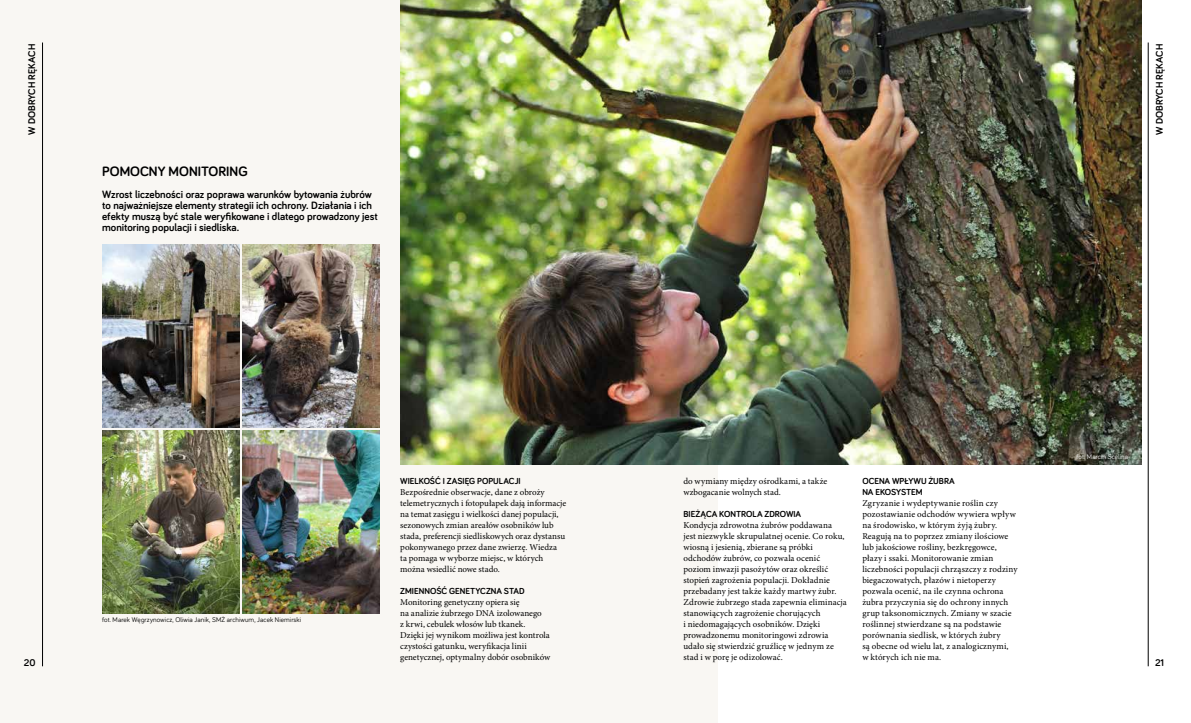
<style>
.page{position:relative;width:1191px;height:723px;background:#fff}
.page>*{position:absolute;margin:0;border:0;box-sizing:border-box;transform-origin:0 0}
.t1{font:700 14px "Bariol";color:#000}
.t2{font:700 11px/11px "Bariol";color:#000}
.t3{font:700 10px "Bariol";letter-spacing:-.005em;color:#000}
.t4{font:9px/11px "Minion Pro";letter-spacing:.005em;color:#000}
.t5{font:700 9px/11px "Bariol";color:#000}
.t6{font:7px "Bariol";letter-spacing:.015em;color:#000}
.t7{font:7px "Bariol";letter-spacing:.01em;color:#fff}
</style>
<div class="page">
<div style="left:0;top:0;width:717px;height:723px;background:#f9f7f3"></div>
<img style="left:400px;top:0;width:741px;height:464px">
<img style="left:242px;top:245px;width:138px;height:183px">
<img style="left:242px;top:430px;width:138px;height:183px">
<img style="left:102px;top:245px;width:138px;height:182px">
<img style="left:102px;top:430px;width:138px;height:183px">
<hr style="left:42px;top:43px;width:1px;height:623px;background:#000">
<hr style="left:1148px;top:43px;width:1px;height:623px;background:#000">
<p class="t3" style="left:25px;top:135px;width:93px;rotate:-90deg">W DOBRYCH RĘKACH</p>
<p class="t3" style="left:1152px;top:135px;width:93px;rotate:-90deg">W DOBRYCH RĘKACH</p>
<h1 class="t1" style="left:102px;top:162px;width:147px">POMOCNY MONITORING</h1>
<p class="t2" style="left:102px;top:188px;width:277px">Wzrost liczebności oraz poprawa warunków bytowania żubrów to najważniejsze elementy strategii ich ochrony. Działania i ich efekty muszą być stale weryfikowane i dlatego prowadzony jest monitoring populacji i siedliska.</p>
<p class="t7" style="left:1076px;top:452px;width:53px">fot. Marcin Scelina</p>
<p class="t5" style="left:400px;top:475px;width:122px">WIELKOŚĆ I ZASIĘG POPULACJI</p>
<p class="t4" style="left:400px;top:487px;width:168px">Bezpośrednie obserwacje, dane z obroży telemetrycznych i fotopułapek dają informacje na temat zasięgu i wielkości danej populacji, sezonowych zmian areałów osobników lub stada, preferencji siedliskowych oraz dystansu pokonywanego przez dane zwierzę. Wiedza<br>ta pomaga w wyborze miejsc, w których można wsiedlić nowe stado.</p>
<p class="t5" style="left:400px;top:585px;width:126px">ZMIENNOŚĆ GENETYCZNA STAD</p>
<p class="t4" style="left:400px;top:597px;width:151px">Monitoring genetyczny opiera się<br>na analizie żubrzego DNA izolowanego<br>z krwi, cebulek włosów lub tkanek.<br>Dzięki jej wynikom możliwa jest kontrola czystości gatunku, weryfikacja linii genetycznej, optymalny dobór osobników</p>
<p class="t5" style="left:862px;top:475px;width:94px">OCENA WPŁYWU ŻUBRA<br>NA EKOSYSTEM</p>
<p class="t4" style="left:862px;top:498px;width:157px">Zgryzanie i wydeptywanie roślin czy pozostawianie odchodów wywiera wpływ na środowisko, w którym żyją żubry.<br>Reagują na to poprzez zmiany ilościowe lub jakościowe rośliny, bezkręgowce, płazy i ssaki. Monitorowanie zmian liczebności populacji chrząszczy z rodziny biegaczowatych, płazów i nietoperzy pozwala ocenić, na ile czynna ochrona żubra przyczynia się do ochrony innych grup taksonomicznych. Zmiany w szacie roślinnej stwierdzane są na podstawie porównania siedlisk, w których żubry<br>są obecne od wielu lat, z analogicznymi,<br>w których ich nie ma.</p>
<p class="t4" style="left:683px;top:476px;width:145px">do wymiany między ośrodkami, a także wzbogacanie wolnych stad.</p>
<p class="t5" style="left:683px;top:508px;width:119px">BIEŻĄCA KONTROLA ZDROWIA</p>
<p class="t4" style="left:683px;top:520px;width:165px">Kondycja zdrowotna żubrów poddawana<br>jest niezwykle skrupulatnej ocenie. Co roku, wiosną i jesienią, zbierane są próbki odchodów żubrów, co pozwala ocenić poziom inwazji pasożytów oraz określić stopień zagrożenia populacji. Dokładnie przebadany jest także każdy martwy żubr.<br>Zdrowie żubrzego stada zapewnia eliminacja stanowiących zagrożenie chorujących<br>i niedomagających osobników. Dzięki prowadzonemu monitoringowi zdrowia udało się stwierdzić gruźlicę w jednym ze stad i w porę je odizolować.</p>
<p class="t6" style="left:102px;top:614px;width:200px">fot. Marek Węgrzynowicz, Oliwia Janik, SMŻ archiwum, Jacek Niemirski</p>
<p class="t3" style="left:24px;top:656px;width:13px">20</p>
<p class="t3" style="left:1155px;top:656px;width:11px">21</p>
</div>
